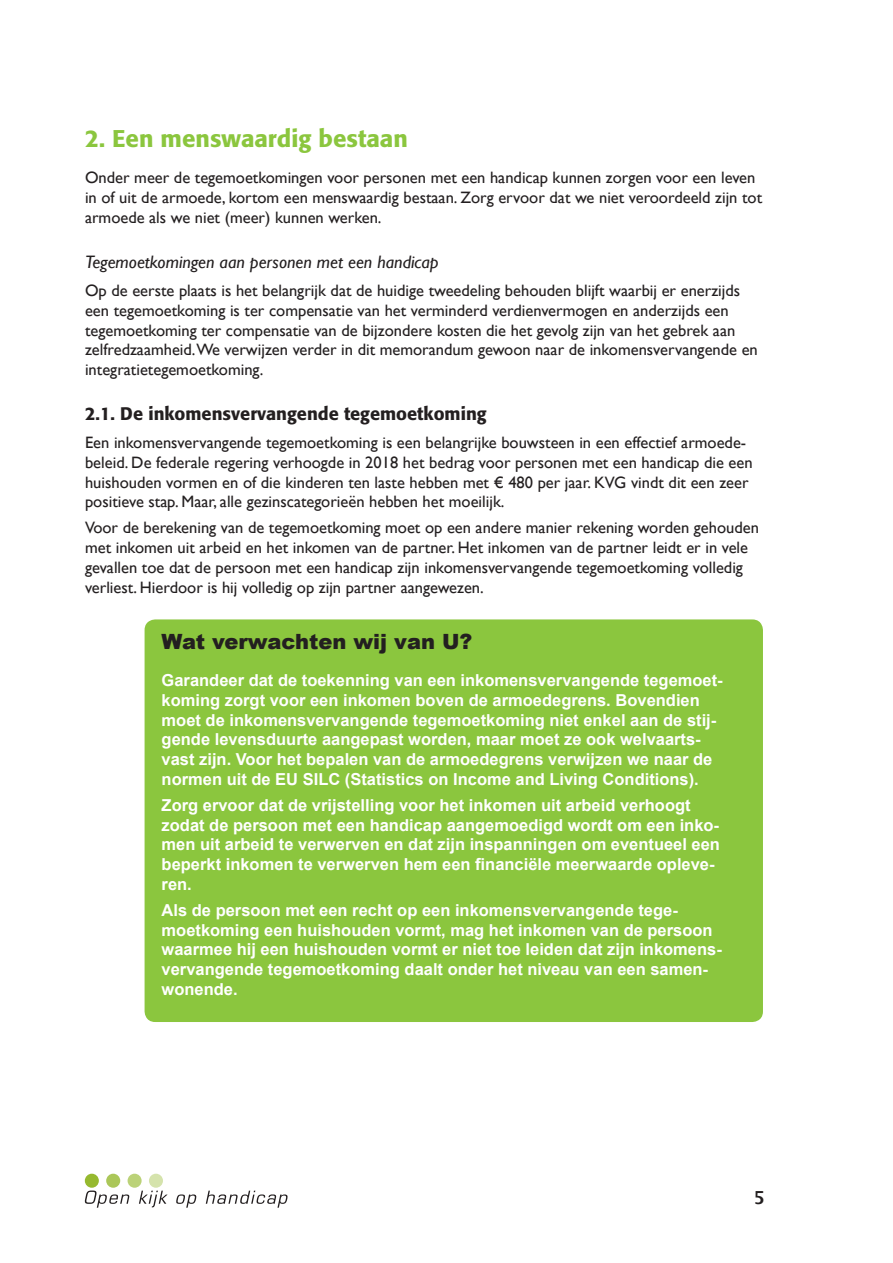
<style>
.page{position:relative;width:893px;height:1263px;background:#fff}
.page>*{position:absolute;margin:0;border:0;box-sizing:border-box;transform-origin:0 0}
.titel1{font:500 24px "Formata";color:#8bc63e}
.Verwachting-titel{font:900 21px "Arial";color:#231f20}
.titel5{font:italic 18px "Gill Sans";color:#231f20}
.titel3{font:500 18px "Formata";color:#231f20}
.t1{font:600 18px "Lucida Sans";color:#231f20}
.normaal{font:16.5px/19.8px "Gill Sans";color:#231f20}
.Verwachting{font:700 16.5px/19.8px "Arial";color:#fff}
.Verwachting__10_na{font:700 16.5px/19.8px "Arial";color:#fff}
</style>
<div class="page">
<div style="left:85px;top:1174px;width:14px;height:14px;background:#96b92f;border-radius:50%"></div>
<div style="left:106px;top:1174px;width:14px;height:14px;background:#abc759;border-radius:50%"></div>
<div style="left:128px;top:1174px;width:14px;height:14px;background:#bbd278;border-radius:50%"></div>
<div style="left:149px;top:1174px;width:14px;height:14px;background:#d5e3ac;border-radius:50%"></div>
<svg style="left:85px;top:1190px;width:45px;height:18px"></svg>
<svg style="left:139px;top:1191px;width:29px;height:16px"></svg>
<svg style="left:176px;top:1194px;width:21px;height:14px"></svg>
<svg style="left:206px;top:1191px;width:82px;height:17px"></svg>
<div style="left:145px;top:619px;width:618px;height:403px;background:#8bc63e;border-radius:11px"></div>
<p class="titel1" style="left:85px;top:123px;width:324px">2. Een menswaardig bestaan</p>
<p class="normaal" style="left:85px;top:168px;width:679px">Onder meer de tegemoetkomingen voor personen met een handicap kunnen zorgen voor een leven in of uit de armoede, kortom een menswaardig bestaan. Zorg ervoor dat we niet veroordeeld zijn tot armoede als we niet (meer) kunnen werken.</p>
<p class="titel5" style="left:85px;top:251px;width:355px">Tegemoetkomingen aan personen met een handicap</p>
<p class="normaal" style="left:85px;top:280px;width:674px">Op de eerste plaats is het belangrijk dat de huidige tweedeling behouden blijft waarbij er enerzijds een tegemoetkoming is ter compensatie van het verminderd verdienvermogen en anderzijds een tegemoetkoming ter compensatie van de bijzondere kosten die het gevolg zijn van het gebrek aan zelfredzaamheid.We verwijzen verder in dit memorandum gewoon naar de inkomensvervangende en integratietegemoetkoming.</p>
<p class="titel3" style="left:85px;top:402px;width:403px">2.1. De inkomensvervangende tegemoetkoming</p>
<p class="normaal" style="left:85px;top:432px;width:669px">Een inkomensvervangende tegemoetkoming is een belangrijke bouwsteen in een effectief armoede&shy;beleid. De federale regering verhoogde in 2018 het bedrag voor personen met een handicap die een huishouden vormen en of die kinderen ten laste hebben met € 480 per jaar. KVG vindt dit een zeer positieve stap. Maar, alle gezinscategorieën hebben het moeilijk.</p>
<p class="normaal" style="left:85px;top:517px;width:675px">Voor de berekening van de tegemoetkoming moet op een andere manier rekening worden gehouden met inkomen uit arbeid en het inkomen van de partner. Het inkomen van de partner leidt er in vele gevallen toe dat de persoon met een handicap zijn inkomensvervangende tegemoetkoming volledig verliest. Hierdoor is hij volledig op zijn partner aangewezen.</p>
<p class="Verwachting-titel" style="left:162px;top:630px;width:312px">Wat verwachten wij van U?</p>
<p class="Verwachting" style="left:162px;top:671px;width:563px">Garandeer dat de toekenning van een inkomensvervangende tegemoet&shy;koming zorgt voor een inkomen boven de armoedegrens. Bovendien moet de inkomensvervangende tegemoetkoming niet enkel aan de stij&shy;gende levensduurte aangepast worden, maar moet ze ook welvaarts&shy;vast zijn. Voor het bepalen van de armoedegrens verwijzen we naar de normen uit de EU SILC (Statistics on Income and Living Conditions).</p>
<p class="Verwachting" style="left:162px;top:796px;width:560px">Zorg ervoor dat de vrijstelling voor het inkomen uit arbeid verhoogt zodat de persoon met een handicap aangemoedigd wordt om een inko&shy;men uit arbeid te verwerven en dat zijn inspanningen om eventueel een beperkt inkomen te verwerven hem een financiële meerwaarde opleve&shy;ren.</p>
<p class="Verwachting__10_na" style="left:162px;top:901px;width:562px">Als de persoon met een recht op een inkomensvervangende tege&shy;moetkoming een huishouden vormt, mag het inkomen van de persoon waarmee hij een huishouden vormt er niet toe leiden dat zijn inkomens&shy;vervangende tegemoetkoming daalt onder het niveau van een samen&shy;wonende.</p>
<p class="t1" style="left:753px;top:1188px;width:13px">5</p>
</div>
